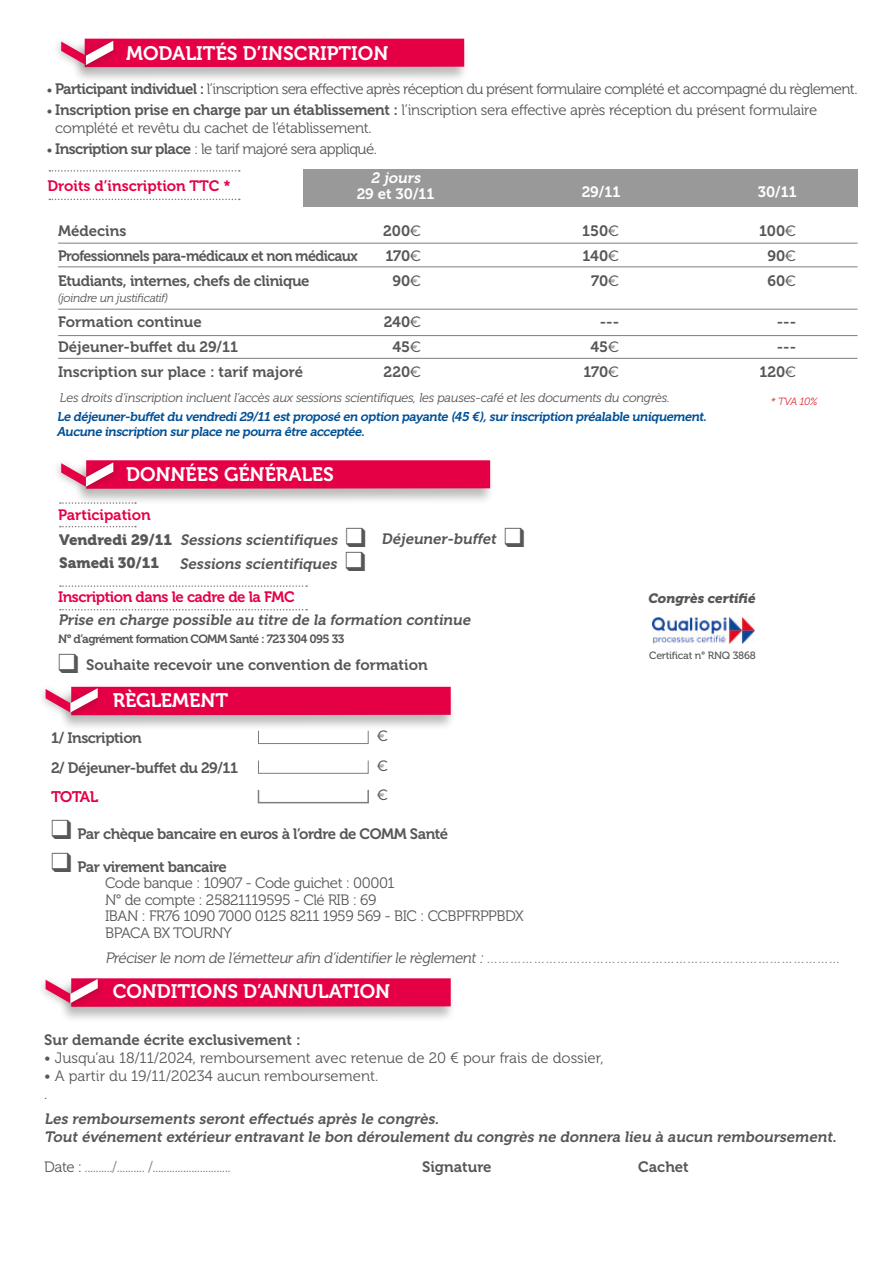
<style>
.page{position:relative;width:893px;height:1263px;background:#fff}
.page>*{position:absolute;margin:0;border:0;box-sizing:border-box;transform-origin:0 0}
.t1{font:19.5px "Museo 700";color:#fff}
.t2{font:15.3px "Museo 700";letter-spacing:-.05em;color:#e50046}
.t3{font:15px/16.5px "Museo 300";letter-spacing:-.03em;color:#575756}
.t4{font:15px "Museo 700";letter-spacing:-.01em;color:#575756}
.t5{font:italic 15px/18px "Museo 700";color:#575756}
.t6{font:15px/18px "Museo 300";color:#575756}
.t7{font:15px/29.5px "Museo 700";letter-spacing:-.03em;color:#575756}
.t8{font:italic 15px "Museo 300";color:#575756}
.t9{font:15px "Museo 300";color:#7e7e7e}
.t10{font:15px/32.8px "Museo 700";letter-spacing:-.03em;color:#e50046}
.t11{font:15px "Museo 700";letter-spacing:-.04em;color:#575756;scale:.95 1}
.t12{font:15px "Museo 700";color:#e50046}
.t13{font:15px "Museo 700";color:#fff}
.t14{font:15px "Museo 900";color:#575756}
.t15{font:italic 15px "Museo 700";color:#fff}
.t16{font:15px/29.5px "Brandon Grotesque";color:#575756;text-align:justify}
.t17{font:italic 13.5px "Museo 900";color:#575756}
.t18{font:italic 12.75px/15.3px "Museo 700";color:#005096}
.t19{font:italic 12.75px "Museo 300";letter-spacing:-.02em;color:#575756}
.t20{font:12px "Museo 700";letter-spacing:-.05em;color:#575756}
.t21{font:italic 12px "Museo 300";letter-spacing:-.025em;color:#575756}
.t22{font:10.5px "Museo 500";letter-spacing:-.02em;color:#575756}
.t23{font:italic 10.5px "Museo 300";color:#dc3035}
.s1{font-family:"Museo 700";font-size:12px}
.s2{font-family:"Museo 700"}
.s3{font-family:"Brandon Grotesque"}
.s4{font-style:normal;color:#e50046}
.s5{font-family:"Museo 900";font-style:normal}
.s6{font-style:italic;color:#575756}
.s7{color:#575756}
.s8{color:#7e7e7e}
</style>
<div class="page">
<div style="left:72px;top:38px;width:397px;height:45px;background:#1d1d1b;opacity:.3"></div>
<div style="left:85px;top:39px;width:379px;height:28px;background:#e50046"></div>
<div style="left:59px;top:686px;width:396px;height:45px;background:#1d1d1b;opacity:.3"></div>
<div style="left:71px;top:687px;width:380px;height:28px;background:#e50046"></div>
<div style="left:59px;top:977px;width:396px;height:46px;background:#1d1d1b;opacity:.3"></div>
<div style="left:71px;top:978px;width:380px;height:29px;background:#e50046"></div>
<div style="left:303px;top:169px;width:554px;height:37px;background:#999"></div>
<svg style="left:49px;top:199px;width:191px;height:1px"></svg>
<svg style="left:49px;top:170px;width:191px;height:2px"></svg>
<div style="left:258px;top:730px;width:111px;height:14px;border:1px solid #7e7e7e"></div>
<div style="left:258px;top:760px;width:111px;height:14px;border:1px solid #7e7e7e"></div>
<div style="left:258px;top:789px;width:111px;height:14px;border:2px solid #7e7e7e"></div>
<div style="left:37px;top:682px;width:69px;height:39px;background:#1d1d1b;opacity:.3"></div>
<svg style="left:46px;top:688px;width:52px;height:24px"></svg>
<div style="left:37px;top:973px;width:69px;height:39px;background:#1d1d1b;opacity:.3"></div>
<svg style="left:46px;top:979px;width:52px;height:24px"></svg>
<div style="left:74px;top:459px;width:421px;height:46px;background:#1d1d1b;opacity:.3"></div>
<div style="left:86px;top:460px;width:404px;height:29px;background:#e50046"></div>
<svg style="left:60px;top:526px;width:76px;height:1px"></svg>
<svg style="left:60px;top:502px;width:76px;height:2px"></svg>
<svg style="left:60px;top:609px;width:247px;height:1px"></svg>
<svg style="left:60px;top:585px;width:247px;height:2px"></svg>
<div style="left:52px;top:456px;width:69px;height:39px;background:#1d1d1b;opacity:.3"></div>
<svg style="left:61px;top:462px;width:52px;height:25px"></svg>
<div style="left:52px;top:35px;width:69px;height:39px;background:#1d1d1b;opacity:.3"></div>
<svg style="left:61px;top:41px;width:52px;height:24px"></svg>
<hr style="left:58px;top:243px;width:799px;height:1px;background:#7e7e7e">
<hr style="left:58px;top:266px;width:799px;height:1px;background:#7e7e7e">
<hr style="left:58px;top:309px;width:799px;height:1px;background:#7e7e7e">
<hr style="left:58px;top:335px;width:799px;height:1px;background:#7e7e7e">
<hr style="left:58px;top:358px;width:799px;height:1px;background:#7e7e7e">
<img style="left:653px;top:617px;width:102px;height:26px">
<h1 class="t1" style="left:126px;top:42px;width:264px">MODALITÉS D’INSCRIPTION</h1>
<p class="t3" style="left:47px;top:81px;width:812px"><span class="s1">•</span> <span class="s2">Participant individuel :</span> l’inscription sera effective après réception du présent formulaire complété et accompagné du règlement.</p>
<p class="t3" style="left:55px;top:101px;width:763px;line-height:18px;text-indent:-9px"><span class="s1">•</span> <span class="s2">Inscription prise en charge par un établissement :</span> l’inscription sera effective après réception du présent formulaire complété et revêtu du cachet de l’établissement.</p>
<p class="t3" style="left:47px;top:141px;width:332px"><span class="s1">•</span> <span class="s2">Inscription sur place</span> : le tarif majoré sera appliqué.</p>
<p class="t15" style="left:371px;top:169px;width:54px">2 jours</p>
<p class="t13" style="left:357px;top:186px;width:79px">29 et 30/11</p>
<p class="t12" style="left:47px;top:178px;width:185px">Droits d’inscription TTC *</p>
<p class="t4" style="left:58px;top:222px;width:70px">Médecins</p>
<p class="t4" style="left:383px;top:222px;width:39px">200<span class="s3">€</span></p>
<p class="t4" style="left:582px;top:222px;width:38px">150<span class="s3">€</span></p>
<p class="t4" style="left:759px;top:222px;width:39px">100<span class="s3">€</span></p>
<p class="t11" style="left:58px;top:247px;width:317px">Professionnels para-médicaux et non médicaux</p>
<p class="t4" style="left:385px;top:247px;width:37px">170<span class="s3">€</span></p>
<p class="t4" style="left:582px;top:247px;width:38px">140<span class="s3">€</span></p>
<p class="t4" style="left:767px;top:247px;width:30px">90<span class="s3">€</span></p>
<p class="t4" style="left:58px;top:272px;width:253px">Etudiants, internes, chefs de clinique</p>
<p class="t4" style="left:392px;top:272px;width:30px">90<span class="s3">€</span></p>
<p class="t4" style="left:591px;top:272px;width:29px">70<span class="s3">€</span></p>
<p class="t4" style="left:767px;top:272px;width:30px">60<span class="s3">€</span></p>
<p class="t21" style="left:58px;top:292px;width:111px">(joindre un justificatif)</p>
<p class="t4" style="left:58px;top:314px;width:145px">Formation continue</p>
<p class="t4" style="left:384px;top:314px;width:39px">240<span class="s3">€</span></p>
<p class="t4" style="left:600px;top:314px;width:21px">---</p>
<p class="t4" style="left:777px;top:314px;width:21px">---</p>
<p class="t4" style="left:58px;top:339px;width:182px">Déjeuner-buffet du 29/11</p>
<p class="t4" style="left:392px;top:339px;width:30px">45<span class="s3">€</span></p>
<p class="t4" style="left:590px;top:339px;width:30px">45<span class="s3">€</span></p>
<p class="t4" style="left:777px;top:339px;width:21px">---</p>
<p class="t4" style="left:58px;top:364px;width:246px">Inscription sur place : tarif majoré</p>
<p class="t4" style="left:384px;top:364px;width:39px">220<span class="s3">€</span></p>
<p class="t4" style="left:583px;top:364px;width:37px">170<span class="s3">€</span></p>
<p class="t4" style="left:759px;top:364px;width:38px">120<span class="s3">€</span></p>
<p class="t13" style="left:582px;top:183px;width:40px">29/11</p>
<p class="t13" style="left:758px;top:183px;width:41px">30/11</p>
<p class="t19" style="left:60px;top:391px;width:611px">Les droits d’inscription incluent l’accès aux sessions scientifiques, les pauses-café et les documents du congrès.</p>
<p class="t18" style="left:57px;top:409px;width:654px">Le déj euner-buffetdu vendredi29/11 estproposé en option payante (45 €),surinscription préalable uniquement.<br>Aucune inscription surplace ne pourra être acceptée.</p>
<h1 class="t1" style="left:126px;top:464px;width:209px">DONNÉES GÉNÉRALES</h1>
<p class="t5" style="left:58px;top:502px;width:468px;line-height:25.5px"><span class="s4">Participation<br></span><span class="s5">Ve n d r e d i 2 9 / 1 1</span> Sessions scientifiques ❑ Déjeuner-buffet ❑</p>
<p class="t14" style="left:59px;top:554px;width:102px">Samedi 30/11</p>
<p class="t10" style="left:58px;top:548px;width:309px;text-indent:121px"><span class="s6">Sessions scientifiques</span> <span class="s7">❑<br></span>Inscription dans le cadre de la FMC</p>
<p class="t5" style="left:58px;top:611px;width:417px">Prise en charge possible au titre de la formation continue</p>
<p class="t20" style="left:58px;top:632px;width:288px">N° d’agrément formation COMM Santé : 723 304 095 33</p>
<p class="t4" style="left:58px;top:656px;width:371px">❑ Souhaite recevoir une convention de formation</p>
<h1 class="t1" style="left:113px;top:689px;width:117px">RÈGLEMENT</h1>
<p class="t17" style="left:648px;top:590px;width:109px">Congrès certifié</p>
<p class="t22" style="left:649px;top:650px;width:108px">Certificat n° RNQ 3868</p>
<p class="t23" style="left:771px;top:396px;width:48px">* TVA 10%</p>
<p class="t16" style="left:377px;top:721px;width:12px">€ € €</p>
<p class="t7" style="left:51px;top:723px;width:188px">1/ Inscription<br>2/ Déjeuner-buffet du 29/11</p>
<p class="t2" style="left:51px;top:788px;width:49px">TOTAL</p>
<p class="t7" style="left:51px;top:819px;width:399px">❑ Par chèque bancaire en euros à l’ordre de COMM Santé</p>
<p class="t7" style="left:51px;top:852px;width:177px">❑ Par virement bancaire</p>
<p class="t3" style="left:105px;top:875px;width:420px">Code banque : 10907 - Code guichet : 00001<br>N° de compte : 25821119595 - Clé RIB : 69<br>IBAN : FR76 1090 7000 0125 8211 1959 569 - BIC : CCBPFRPPBDX BPACA BX TOURNY</p>
<p class="t8" style="left:105px;top:949px;width:740px">Préciserle nom de l’émetteurafin d’identifierle règlement:<span class="s8">………………………………………………………………………………</span></p>
<h1 class="t1" style="left:113px;top:981px;width:279px">CONDITIONS D’ANNULATION</h1>
<p class="t4" style="left:44px;top:1032px;width:258px">Sur demande écrite exclusivement :</p>
<p class="t6" style="left:44px;top:1049px;width:561px">• Jusqu’au 18/11/2024, remboursement avec retenue de 20 € pour frais de dossier,</p>
<p class="t6" style="left:44px;top:1067px;width:336px">• A partir du 19/11/20234 aucun remboursement. .</p>
<p class="t5" style="left:44px;top:1110px;width:797px">Les remboursements seront effectués après le congrès.<br>Tout événement extérieur entravant le bon déroulement du congrès ne donnera lieu à aucun remboursement.</p>
<p class="t9" style="left:44px;top:1159px;width:188px"><span class="s7">Date :</span> ........../.......... /............................</p>
<p class="t4" style="left:422px;top:1159px;width:71px">Signature</p>
<p class="t4" style="left:638px;top:1159px;width:52px">Cachet</p>
</div>
